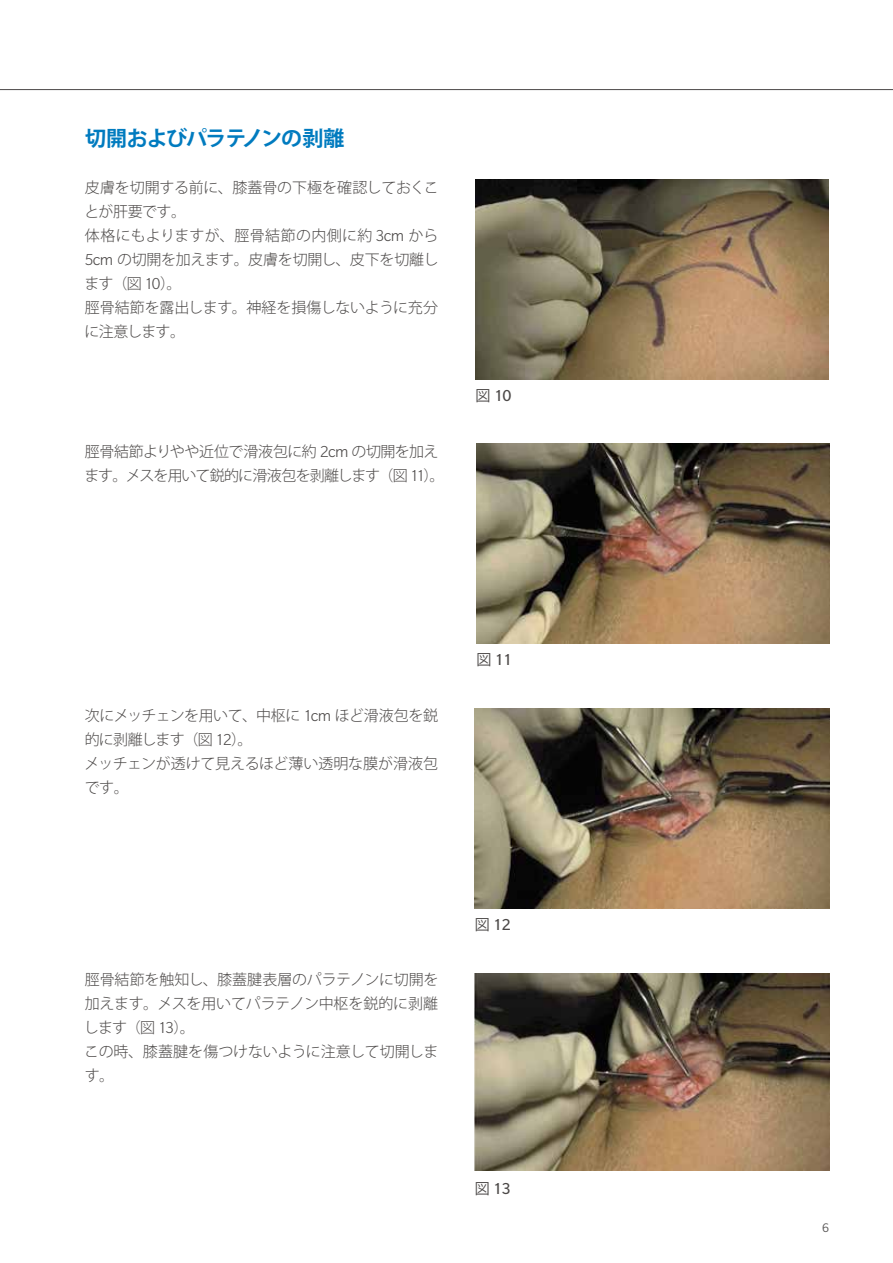
<style>
.page{position:relative;width:893px;height:1263px;background:#fff}
.page>*{position:absolute;margin:0;border:0;box-sizing:border-box;transform-origin:0 0}
.t1{font:700 21px "Koz Go Pro";letter-spacing:-.05em;color:#007bbf}
.t2{font:17.25px "Slate Pro";letter-spacing:-.02em;color:#4c4948}
.t3{font:300 15px/24px "Koz Go Pro";letter-spacing:-.02em;color:#4c4948}
.t4{font:300 15px/24px "Koz Go Pro";letter-spacing:-.045em;color:#4c4948}
.t5{font:13.5px "Slate Pro";color:#595757}
.s1{font-family:"Slate Pro";font-size:17.25px}
.s2{font-family:"Koz Go Pro";font-size:15px}
</style>
<div class="page">
<hr style="left:0;top:89px;width:893px;height:1px;background:#4c4948">
<img style="left:476px;top:179px;width:352px;height:200px">
<img style="left:476px;top:443px;width:353px;height:200px">
<img style="left:475px;top:709px;width:354px;height:199px">
<img style="left:475px;top:974px;width:354px;height:196px">
<h1 class="t1" style="left:85px;top:125px;width:261px">切開およびパラテノンの剥離</h1>
<p class="t3" style="left:84px;top:175px;width:356px">皮膚を切開する前に、膝蓋骨の下極を確認しておくことが肝要です。<br>体格にもよりますが、脛骨結節の内側に約 <span class="s1">3cm</span> から<br><span class="s1">5cm</span> の切開を加えます。皮膚を切開し、皮下を切離します（図 <span class="s1">10</span>）。<br>脛骨結節を露出します。神経を損傷しないように充分に注意します。</p>
<p class="t4" style="left:84px;top:439px;width:362px">脛骨結節よりやや近位で滑液包に約 <span class="s1">2cm</span> の切開を加えます。メスを用いて鋭的に滑液包を剥離します（図 <span class="s1">11</span>）。</p>
<p class="t2" style="left:476px;top:387px;width:38px"><span class="s2">図</span> 10</p>
<p class="t3" style="left:85px;top:703px;width:355px">次にメッチェンを用いて、中枢に <span class="s1">1cm</span> ほど滑液包を鋭的に剥離します（図 <span class="s1">12</span>）。<br>メッチェンが透けて見えるほど薄い透明な膜が滑液包です。</p>
<p class="t2" style="left:476px;top:650px;width:37px"><span class="s2">図</span> 11</p>
<p class="t3" style="left:84px;top:967px;width:356px">脛骨結節を触知し、膝蓋腱表層のパラテノンに切開を加えます。メスを用いてパラテノン中枢を鋭的に剥離します（図 <span class="s1">13</span>）。<br>この時、膝蓋腱を傷つけないように注意して切開します。</p>
<p class="t2" style="left:475px;top:916px;width:38px"><span class="s2">図</span> 12</p>
<p class="t2" style="left:475px;top:1179px;width:38px"><span class="s2">図</span> 13</p>
<p class="t5" style="left:822px;top:1221px;width:8px">6</p>
</div>
